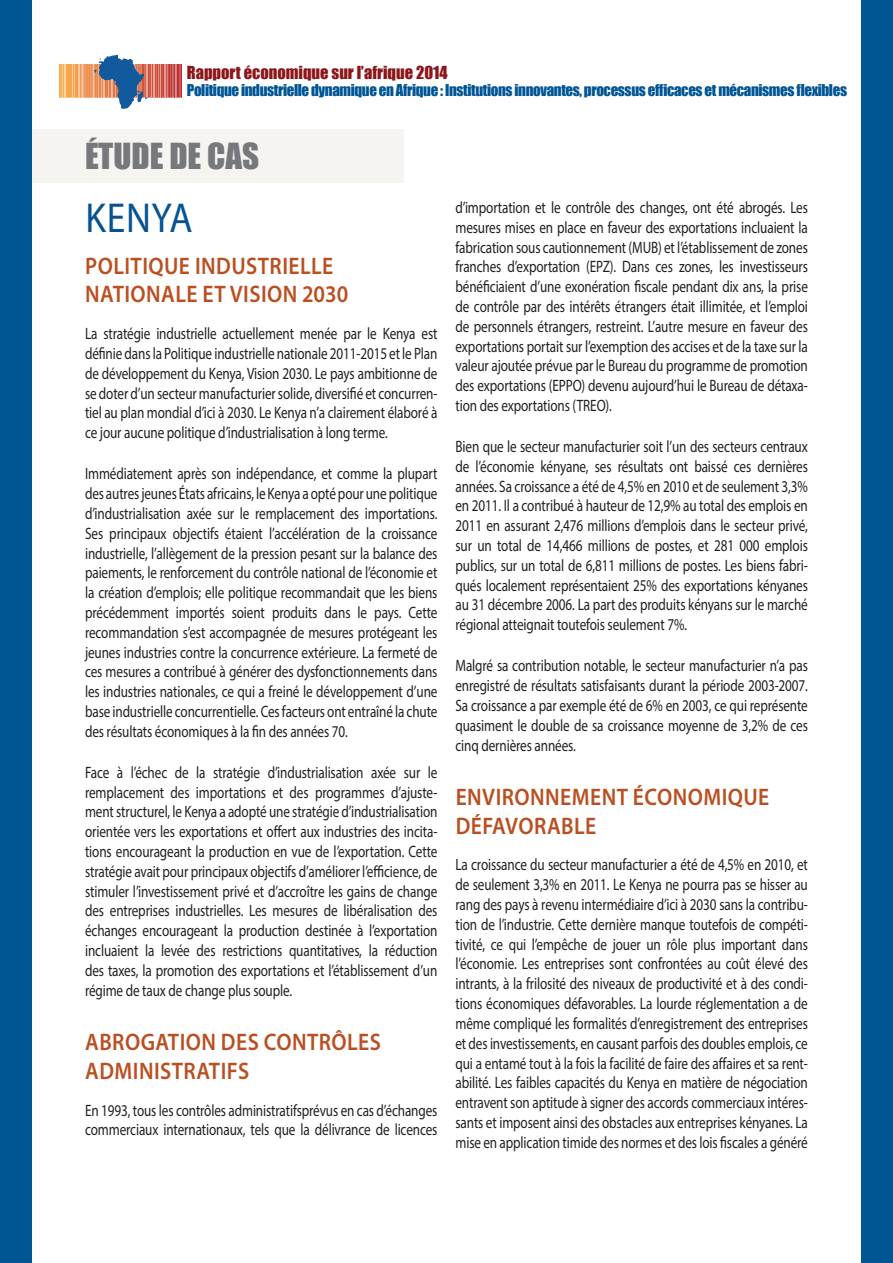
<style>
.page{position:relative;width:893px;height:1263px;background:#fff}
.page>*{position:absolute;margin:0;border:0;box-sizing:border-box;transform-origin:0 0}
.t1{font:42px "Myriad Pro";letter-spacing:.015em;color:#075391;scale:.9 1}
.t2{font:33px "Impact";color:#76787b}
.t3{font:600 24px/28.8px "Myriad Pro";letter-spacing:.02em;color:#ba5022;scale:.9 1}
.t4{font:16.5px/19.8px "Myriad Pro";letter-spacing:-.01em;color:#231f20;text-align:justify;scale:.8 1}
.t5{font:16.5px "Impact";color:#8b171a}
.t6{font:15px "Impact";letter-spacing:-.025em;color:#005594}
</style>
<div class="page">
<div style="left:32px;top:129px;width:372px;height:54px;background:#f6f4f1"></div>
<div style="left:861px;top:0;width:32px;height:1263px;background:#005594"></div>
<img style="left:59px;top:97px;width:123px;height:1px">
<svg style="left:59px;top:64px;width:123px;height:33px;background:#e28862"></svg>
<svg style="left:94px;top:55px;width:54px;height:53px"></svg>
<div style="left:128px;top:79px;width:6px;height:15px;background:#105a9d"></div>
<div style="left:0;top:0;width:32px;height:1263px;background:#005594"></div>
<p class="t5" style="left:187px;top:59px;width:262px">Rapport économique sur l’afrique 2014</p>
<p class="t6" style="left:187px;top:78px;width:662px">Politique industrielle dynamique en Afrique : Institutions innovantes, processus efficaces et mécanismes flexibles</p>
<h2 class="t2" style="left:85px;top:130px;width:176px">ÉTUDE DE CAS</h2>
<h1 class="t1" style="left:85px;top:192px;width:121px">KENYA</h1>
<h3 class="t3" style="left:85px;top:251px;width:294px">POLITIQUE INDUSTRIELLE<br>NATIONALE ET VISION 2030</h3>
<p class="t4" style="left:85px;top:324px;width:442px">La stratégie industrielle actuellement menée par le Kenya est définie dans la Politique industrielle nationale 2011-2015 et le Plan de développement du Kenya, Vision 2030. Le pays ambitionne de se doter d’un secteur manufacturier solide, diversifié et concurren&shy;tiel au plan mondial d’ici à 2030. Le Kenya n’a clairement élaboré à ce jour aucune politique d’industrialisation à long terme.</p>
<p class="t4" style="left:85px;top:464px;width:442px">Immédiatement après son indépendance, et comme la plupart des autres jeunes États africains, le Kenya a opté pour une politique d’industrialisation axée sur le remplacement des importations.<br>Ses principaux objectifs étaient l’accélération de la croissance industrielle, l’allègement de la pression pesant sur la balance des paiements, le renforcement du contrôle national de l’économie et la création d’emplois; elle politique recommandait que les biens précédemment importés soient produits dans le pays. Cette recommandation s’est accompagnée de mesures protégeant les jeunes industries contre la concurrence extérieure. La fermeté de ces mesures a contribué à générer des dysfonctionnements dans les industries nationales, ce qui a freiné le développement d’une base industrielle concurrentielle. Ces facteurs ont entraîné la chute des résultats économiques à la fin des années 70.</p>
<p class="t4" style="left:85px;top:762px;width:442px">Face à l’échec de la stratégie d’industrialisation axée sur le remplacement des importations et des programmes d’ajuste&shy;ment structurel, le Kenya a adopté une stratégie d’industrialisation orientée vers les exportations et offert aux industries des incita&shy;tions encourageant la production en vue de l’exportation. Cette stratégie avait pour principaux objectifs d’améliorer l’efficience, de stimuler l’investissement privé et d’accroître les gains de change des entreprises industrielles. Les mesures de libéralisation des échanges encourageant la production destinée à l’exportation incluaient la levée des restrictions quantitatives, la réduction des taxes, la promotion des exportations et l’établissement d’un régime de taux de change plus souple.</p>
<h3 class="t3" style="left:85px;top:1027px;width:330px">ABROGATION DES CONTRÔLES<br>ADMINISTRATIFS</h3>
<p class="t4" style="left:85px;top:1100px;width:442px">En 1993, tous les contrôles administratifsprévus en cas d’échanges commerciaux internationaux, tels que la délivrance de licences</p>
<p class="t4" style="left:455px;top:197px;width:442px">d’importation et le contrôle des changes, ont été abrogés. Les mesures mises en place en faveur des exportations incluaient la fabrication sous cautionnement (MUB) et l’établissement de zones franches d’exportation (EPZ). Dans ces zones, les investisseurs bénéficiaient d’une exonération fiscale pendant dix ans, la prise de contrôle par des intérêts étrangers était illimitée, et l’emploi de personnels étrangers, restreint. L’autre mesure en faveur des exportations portait sur l’exemption des accises et de la taxe sur la valeur ajoutée prévue par le Bureau du programme de promotion des exportations (EPPO) devenu aujourd’hui le Bureau de détaxa&shy;tion des exportations (TREO).</p>
<p class="t4" style="left:455px;top:436px;width:442px">Bien que le secteur manufacturier soit l’un des secteurs centraux de l’économie kényane, ses résultats ont baissé ces dernières années. Sa croissance a été de 4,5% en 2010 et de seulement 3,3% en 2011. Il a contribué à hauteur de 12,9% au total des emplois en 2011 en assurant 2,476 millions d’emplois dans le secteur privé, sur un total de 14,466 millions de postes, et 281 000 emplois publics, sur un total de 6,811 millions de postes. Les biens fabri&shy;qués localement représentaient 25% des exportations kényanes au 31 décembre 2006. La part des produits kényans sur le marché régional atteignait toutefois seulement 7%.</p>
<p class="t4" style="left:455px;top:656px;width:442px">Malgré sa contribution notable, le secteur manufacturier n’a pas enregistré de résultats satisfaisants durant la période 2003-2007.<br>Sa croissance a par exemple été de 6% en 2003, ce qui représente quasiment le double de sa croissance moyenne de 3,2% de ces cinq dernières années.</p>
<h3 class="t3" style="left:456px;top:782px;width:350px">ENVIRONNEMENT ÉCONOMIQUE<br>DÉFAVORABLE</h3>
<p class="t4" style="left:455px;top:855px;width:442px">La croissance du secteur manufacturier a été de 4,5% en 2010, et de seulement 3,3% en 2011. Le Kenya ne pourra pas se hisser au rang des pays à revenu intermédiaire d’ici à 2030 sans la contribu&shy;tion de l’industrie. Cette dernière manque toutefois de compéti&shy;tivité, ce qui l’empêche de jouer un rôle plus important dans l’économie. Les entreprises sont confrontées au coût élevé des intrants, à la frilosité des niveaux de productivité et à des condi&shy;tions économiques défavorables. La lourde réglementation a de même compliqué les formalités d’enregistrement des entreprises et des investissements, en causant parfois des doubles emplois, ce qui a entamé tout à la fois la facilité de faire des affaires et sa rent&shy;abilité. Les faibles capacités du Kenya en matière de négociation entravent son aptitude à signer des accords commerciaux intéres&shy;sants et imposent ainsi des obstacles aux entreprises kényanes. La mise en application timide des normes et des lois fiscales a généré</p>
</div>
